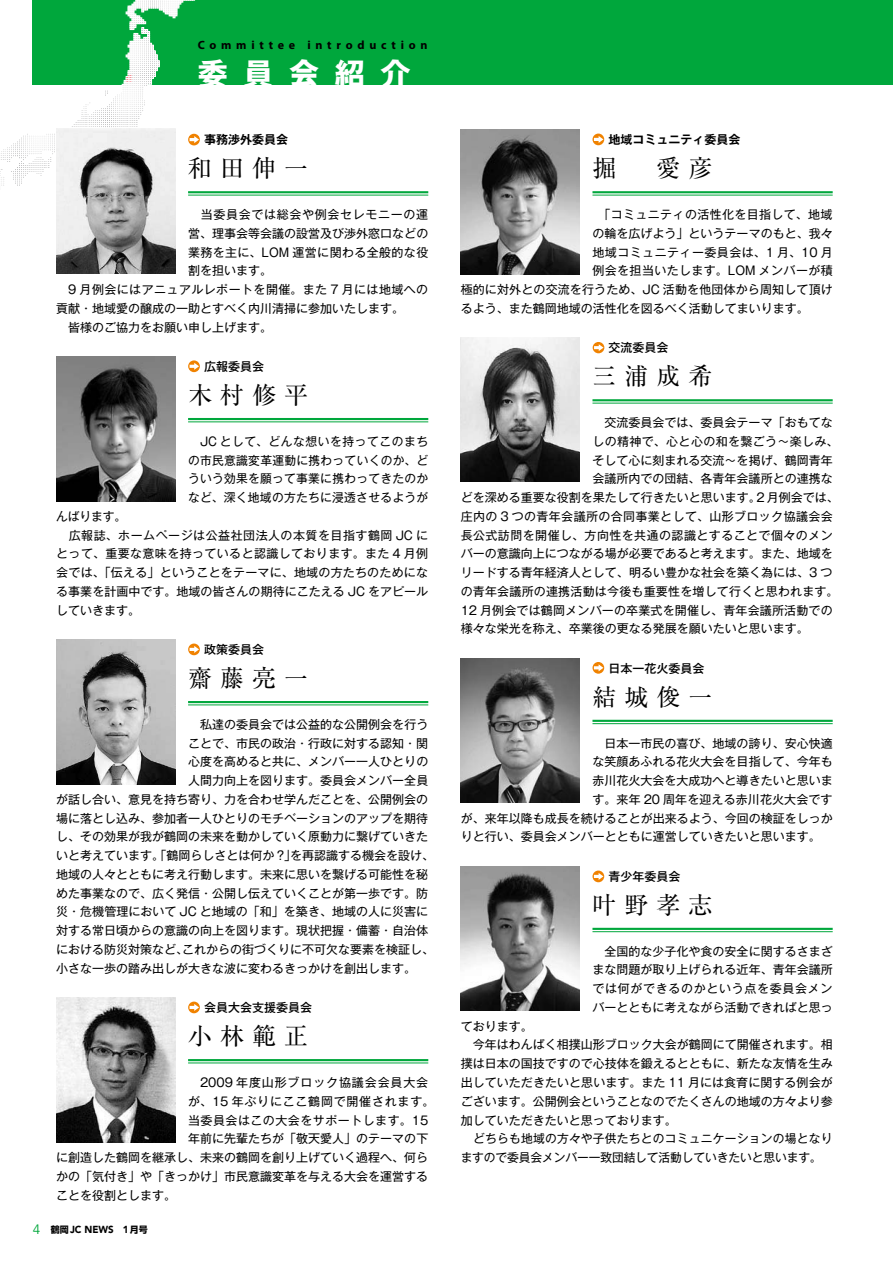
<style>
.page{position:relative;width:893px;height:1263px;background:#fff}
.page>*{position:absolute;margin:0;border:0;box-sizing:border-box;transform-origin:0 0}
.t1{font:700 30px "Gothic MB101 Pro";letter-spacing:.52em;color:#fff}
.t2{font:24px "Ryumin Pro";letter-spacing:.335em;color:#000}
.t3{font:12px/18.8px "Gothic MB101 Pro";color:#000;text-align:justify}
.t4{font:12px/18.8px "Gothic MB101 Pro";letter-spacing:.02em;color:#000}
.t5{font:12px "Gothic MB101 Pro";letter-spacing:.03em;color:#000}
.t6{font:12px "Gothic MB101 Pro";letter-spacing:.035em;color:#000}
.t7{font:500 12px "Gothic MB101 Pro";color:#000}
.t8{font:700 12px "Myriad Pro";letter-spacing:.4em;color:#000}
.t9{font:700 12px "Gothic MB101 Pro De";color:#000}
.t10{font:12px "Gothic MB101 Pro";letter-spacing:.07em;color:#000}
.t11{font:12px "Gothic MB101 Pro";letter-spacing:.065em;color:#000}
.t12{font:12px "Gothic MB101 Pro";letter-spacing:.04em;color:#000}
.t13{font:12px "Gothic MB101 Pro";letter-spacing:.055em;color:#000}
.t14{font:900 10.2px "Avenir";color:#000;scale:.96 1}
.s1{font-family:"Gothic MB101 Pro";font-weight:500}
.s2{font-family:"Shin Go";font-weight:700;font-size:9px}
</style>
<div class="page">
<div style="left:33px;top:0;width:860px;height:85px;background:#00a73c"></div>
<hr style="left:188px;top:191px;width:240px;height:2px;background:#00a73c">
<hr style="left:188px;top:195px;width:240px;height:1px;background:#00a73c">
<img style="left:56px;top:190px;width:119px;height:84px">
<svg style="left:0;top:0;width:199px;height:190px"></svg>
<hr style="left:188px;top:418px;width:240px;height:2px;background:#00a73c">
<hr style="left:188px;top:421px;width:240px;height:1px;background:#00a73c">
<img style="left:56px;top:356px;width:119px;height:145px">
<svg style="left:188px;top:360px;width:12px;height:12px"></svg>
<svg style="left:190px;top:363px;width:9px;height:7px"></svg>
<hr style="left:188px;top:701px;width:240px;height:2px;background:#00a73c">
<hr style="left:188px;top:704px;width:240px;height:1px;background:#00a73c">
<img style="left:56px;top:639px;width:119px;height:145px">
<svg style="left:188px;top:643px;width:12px;height:12px"></svg>
<svg style="left:190px;top:646px;width:9px;height:7px"></svg>
<hr style="left:188px;top:1059px;width:240px;height:2px;background:#00a73c">
<hr style="left:188px;top:1062px;width:240px;height:1px;background:#00a73c">
<img style="left:56px;top:997px;width:119px;height:145px">
<svg style="left:188px;top:1001px;width:12px;height:12px"></svg>
<svg style="left:190px;top:1004px;width:9px;height:7px"></svg>
<hr style="left:592px;top:928px;width:241px;height:2px;background:#00a73c">
<hr style="left:592px;top:931px;width:241px;height:1px;background:#00a73c">
<hr style="left:592px;top:720px;width:241px;height:2px;background:#00a73c">
<hr style="left:592px;top:723px;width:241px;height:1px;background:#00a73c">
<hr style="left:592px;top:399px;width:241px;height:2px;background:#00a73c">
<hr style="left:592px;top:403px;width:241px;height:1px;background:#00a73c">
<hr style="left:592px;top:191px;width:241px;height:2px;background:#00a73c">
<hr style="left:592px;top:195px;width:241px;height:1px;background:#00a73c">
<img style="left:461px;top:130px;width:119px;height:144px">
<svg style="left:592px;top:134px;width:12px;height:11px"></svg>
<svg style="left:594px;top:136px;width:9px;height:7px"></svg>
<div style="left:593px;top:342px;width:11px;height:11px;background:#f08200;border-radius:50%"></div>
<svg style="left:594px;top:344px;width:10px;height:7px"></svg>
<img style="left:461px;top:337px;width:119px;height:145px">
<img style="left:461px;top:658px;width:119px;height:145px">
<svg style="left:592px;top:662px;width:12px;height:12px"></svg>
<svg style="left:594px;top:664px;width:9px;height:7px"></svg>
<img style="left:461px;top:866px;width:119px;height:145px">
<svg style="left:592px;top:870px;width:12px;height:12px"></svg>
<svg style="left:594px;top:873px;width:9px;height:7px"></svg>
<p class="t8" style="left:198px;top:37px;width:231px">Committee introduction</p>
<h1 class="t1" style="left:198px;top:48px;width:214px">委員会紹介</h1>
<p class="t9" style="left:188px;top:130px;width:101px"><span class="s1">　</span> 事務渉外委員会</p>
<h2 class="t2" style="left:188px;top:149px;width:121px">和田伸一</h2>
<p class="t13" style="left:188px;top:205px;width:242px">　当委員会では総会や例会セレモニーの運</p>
<p class="t3" style="left:188px;top:222px;width:242px">営、理事会等会議の設営及び渉外窓口などの</p>
<p class="t5" style="left:188px;top:242px;width:242px">業務を主に、LOM 運営に関わる全般的な役</p>
<p class="t3" style="left:188px;top:260px;width:85px">割を担います。</p>
<p class="t6" style="left:56px;top:280px;width:373px">　9 月例会にはアニュアルレポートを開催。また 7 月には地域への</p>
<p class="t3" style="left:56px;top:297px;width:350px">貢献・地域愛の醸成の一助とすべく内川清掃に参加いたします。</p>
<p class="t3" style="left:56px;top:316px;width:217px">　皆様のご協力をお願い申し上げます。</p>
<p class="t7" style="left:188px;top:356px;width:77px">　 広報委員会</p>
<h2 class="t2" style="left:188px;top:376px;width:121px">木村修平</h2>
<p class="t3" style="left:188px;top:430px;width:242px;text-indent:12px">JC として、どんな想いを持ってこのまちの市民意識変革運動に携わっていくのか、どういう効果を願って事業に携わってきたのかなど、深く地域の方たちに浸透させるようが</p>
<p class="t4" style="left:56px;top:505px;width:374px">んばります。<br>　広報誌、ホームページは公益社団法人の本質を目指す鶴岡 JC にとって、重要な意味を持っていると認識しております。また 4 月例会では、「伝える」ということをテーマに、地域の方たちのためになる事業を計画中です。地域の皆さんの期待にこたえる JC をアピールしていきます。</p>
<p class="t7" style="left:188px;top:639px;width:77px">　 政策委員会</p>
<h2 class="t2" style="left:188px;top:659px;width:121px">齋藤亮一</h2>
<p class="t3" style="left:188px;top:713px;width:242px">　私達の委員会では公益的な公開例会を行う</p>
<p class="t3" style="left:188px;top:732px;width:242px">ことで、市民の政治・行政に対する認知・関</p>
<p class="t3" style="left:188px;top:751px;width:242px">心度を高めると共に、メンバー一人ひとりの</p>
<p class="t3" style="left:188px;top:769px;width:242px">人間力向上を図ります。委員会メンバー全員</p>
<p class="t3" style="left:56px;top:788px;width:374px">が話し合い、意見を持ち寄り、力を合わせ学んだことを、公開例会の</p>
<p class="t3" style="left:56px;top:807px;width:374px">場に落とし込み、参加者一人ひとりのモチベーションのアップを期待</p>
<p class="t3" style="left:56px;top:826px;width:374px">し、その効果が我が鶴岡の未来を動かしていく原動力に繋げていきた</p>
<p class="t3" style="left:56px;top:844px;width:379px">いと考えています。「鶴岡らしさとは何か ?」を再認識する機会を設け、</p>
<p class="t3" style="left:56px;top:863px;width:374px">地域の人々とともに考え行動します。未来に思いを繋げる可能性を秘</p>
<p class="t3" style="left:56px;top:882px;width:374px">めた事業なので、広く発信・公開し伝えていくことが第一歩です。防</p>
<p class="t3" style="left:56px;top:901px;width:373px">災・危機管理において JC と地域の「和」を築き、地域の人に災害に</p>
<p class="t3" style="left:56px;top:919px;width:374px">対する常日頃からの意識の向上を図ります。現状把握・備蓄・自治体</p>
<p class="t3" style="left:56px;top:938px;width:380px">における防災対策など、これからの街づくりに不可欠な要素を検証し、</p>
<p class="t3" style="left:56px;top:957px;width:362px">小さな一歩の踏み出しが大きな波に変わるきっかけを創出します。</p>
<p class="t7" style="left:188px;top:997px;width:125px">　 会員大会支援委員会</p>
<h2 class="t2" style="left:188px;top:1017px;width:121px">小林範正</h2>
<p class="t10" style="left:188px;top:1072px;width:242px">　2009 年度山形ブロック協議会会員大会</p>
<p class="t11" style="left:188px;top:1091px;width:248px">が、15 年ぶりにここ鶴岡で開催されます。</p>
<p class="t12" style="left:188px;top:1110px;width:242px">当委員会はこの大会をサポートします。15</p>
<p class="t3" style="left:188px;top:1127px;width:242px">年前に先輩たちが「敬天愛人」のテーマの下</p>
<p class="t3" style="left:56px;top:1146px;width:374px">に創造した鶴岡を継承し、未来の鶴岡を創り上げていく過程へ、何ら</p>
<p class="t3" style="left:56px;top:1165px;width:374px">かの「気付き」や「きっかけ」市民意識変革を与える大会を運営する</p>
<p class="t3" style="left:56px;top:1184px;width:121px">ことを役割とします。</p>
<p class="t14" style="left:51px;top:1224px;width:102px"><span class="s2">鶴岡</span>JC NEWS 1<span class="s2">月号</span></p>
<p class="t9" style="left:592px;top:130px;width:149px"><span class="s1">　</span> 地域コミュニティ委員会</p>
<h2 class="t2" style="left:592px;top:149px;width:121px">掘　愛彦</h2>
<p class="t5" style="left:592px;top:205px;width:242px">　「コミュニティの活性化を目指して、地域</p>
<p class="t3" style="left:592px;top:222px;width:242px">の輪を広げよう」というテーマのもと、我々</p>
<p class="t6" style="left:592px;top:242px;width:242px">地域コミュニティー委員会は、1 月、10 月</p>
<p class="t5" style="left:592px;top:261px;width:242px">例会を担当いたします。LOM メンバーが積</p>
<p class="t3" style="left:461px;top:278px;width:374px">極的に対外との交流を行うため、JC 活動を他団体から周知して頂け</p>
<p class="t3" style="left:461px;top:297px;width:349px">るよう、また鶴岡地域の活性化を図るべく活動してまいります。</p>
<p class="t7" style="left:592px;top:338px;width:77px">　 交流委員会</p>
<h2 class="t2" style="left:592px;top:357px;width:121px">三浦成希</h2>
<p class="t3" style="left:592px;top:411px;width:242px">　交流委員会では、委員会テーマ「おもてな</p>
<p class="t5" style="left:592px;top:431px;width:248px">しの精神で、心と心の和を繋ごう〜楽しみ、</p>
<p class="t3" style="left:592px;top:449px;width:242px">そして心に刻まれる交流〜を掲げ、鶴岡青年</p>
<p class="t3" style="left:592px;top:468px;width:242px">会議所内での団結、各青年会議所との連携な</p>
<p class="t3" style="left:461px;top:486px;width:379px">どを深める重要な役割を果たして行きたいと思います。2 月例会では、</p>
<p class="t5" style="left:461px;top:506px;width:374px">庄内の 3 つの青年会議所の合同事業として、山形ブロック協議会会</p>
<p class="t6" style="left:461px;top:525px;width:374px">長公式訪問を開催し、方向性を共通の認識とすることで個々のメン</p>
<p class="t3" style="left:461px;top:543px;width:373px">バーの意識向上につながる場が必要であると考えます。また、地域を</p>
<p class="t3" style="left:461px;top:561px;width:373px">リードする青年経済人として、明るい豊かな社会を築く為には、3 つ</p>
<p class="t3" style="left:461px;top:580px;width:379px">の青年会議所の連携活動は今後も重要性を増して行くと思われます。</p>
<p class="t3" style="left:461px;top:599px;width:374px">12 月例会では鶴岡メンバーの卒業式を開催し、青年会議所活動での</p>
<p class="t3" style="left:461px;top:618px;width:349px">様々な栄光を称え、卒業後の更なる発展を願いたいと思います。</p>
<p class="t7" style="left:592px;top:658px;width:113px">　 日本一花火委員会</p>
<h2 class="t2" style="left:592px;top:678px;width:121px">結城俊一</h2>
<p class="t3" style="left:592px;top:732px;width:242px">　日本一市民の喜び、地域の誇り、安心快適</p>
<p class="t3" style="left:592px;top:751px;width:242px">な笑顔あふれる花火大会を目指して、今年も</p>
<p class="t3" style="left:592px;top:769px;width:242px">赤川花火大会を大成功へと導きたいと思いま</p>
<p class="t3" style="left:592px;top:788px;width:242px">す。来年 20 周年を迎える赤川花火大会です</p>
<p class="t3" style="left:461px;top:807px;width:373px">が、来年以降も成長を続けることが出来るよう、今回の検証をしっか</p>
<p class="t3" style="left:461px;top:826px;width:361px">りと行い、委員会メンバーとともに運営していきたいと思います。</p>
<p class="t7" style="left:592px;top:866px;width:89px">　 青少年委員会</p>
<h2 class="t2" style="left:592px;top:886px;width:121px">叶野孝志</h2>
<p class="t3" style="left:592px;top:940px;width:242px">　全国的な少子化や食の安全に関するさまざまな問題が取り上げられる近年、青年会議所では何ができるのかという点を委員会メンバーとともに考えながら活動できればと思っ</p>
<p class="t3" style="left:461px;top:1015px;width:374px;text-align:left">ております。<br>　今年はわんぱく相撲山形ブロック大会が鶴岡にて開催されます。相撲は日本の国技ですので心技体を鍛えるとともに、新たな友情を生み出していただきたいと思います。また 11 月には食育に関する例会がございます。公開例会ということなのでたくさんの地域の方々より参加していただきたいと思っております。</p>
<p class="t3" style="left:461px;top:1127px;width:373px;text-indent:12px">どちらも地域の方々や子供たちとのコミュニケーションの場となりますので委員会メンバー一致団結して活動していきたいと思います。</p>
</div>
